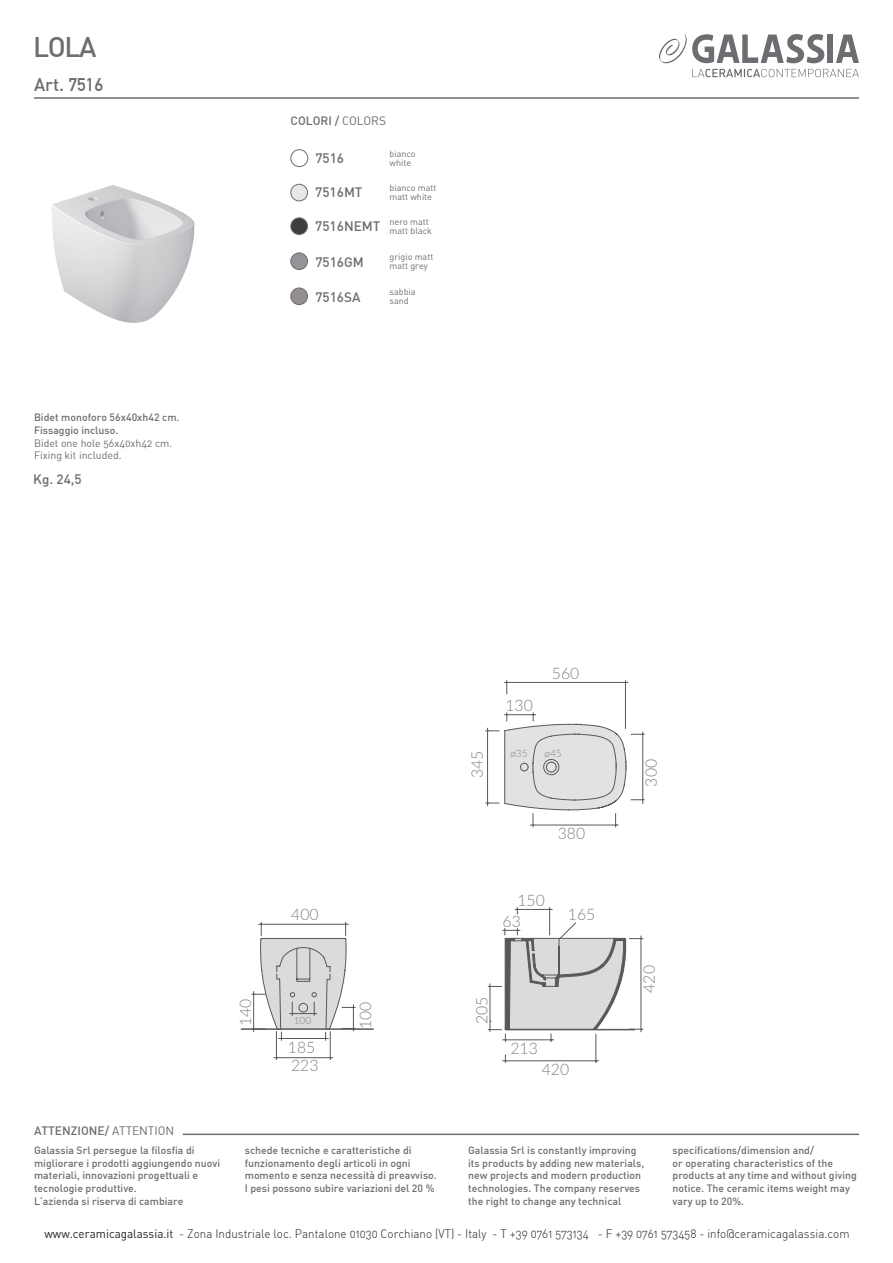
<style>
.page{position:relative;width:893px;height:1263px;background:#fff}
.page>*{position:absolute;margin:0;border:0;box-sizing:border-box;transform-origin:0 0}
.t1{font:500 27.9px "DIN";color:#6c6d70}
.t2{font:500 18px "DIN";color:#6c6d70}
.t3{font:300 15.75px/18.3px "Lato";color:#808285}
.t4{font:500 13.5px "DIN";color:#6c6d70}
.t5{font:300 12px "DIN Alternate";color:#231f20}
.t6{font:500 12px "DIN";color:#6c6d70}
.t7{font:500 10.5px/12.6px "DIN";color:#6c6d70}
.t8{font:10.5px/12.6px "DIN Alternate";color:#6c6d70}
.t9{font:300 10.05px "Lato";color:#808285}
.t10{font:300 9.9px "Lato";color:#808285}
.t11{font:9px/9px "DIN Alternate";color:#6c6d70}
.s1{font-family:"DIN Alternate";font-weight:700}
.s2{font-family:"DIN Alternate";font-weight:400}
.s3{font-weight:400}
</style>
<div class="page">
<hr style="left:183px;top:1133px;width:676px;height:2px;background:#6c6d70">
<svg style="left:659px;top:34px;width:200px;height:43px"></svg>
<hr style="left:34px;top:97px;width:825px;height:2px;background:#6c6d70">
<div style="left:291px;top:149px;width:17px;height:18px;border:1px solid #6c6d70;border-radius:50%"></div>
<div style="left:291px;top:184px;width:16px;height:17px;background:#e6e7e9;border-radius:50%"></div>
<div style="left:291px;top:184px;width:17px;height:17px;border:1px solid #6c6d70;border-radius:50%"></div>
<div style="left:291px;top:253px;width:16px;height:17px;background:#939598;border-radius:50%"></div>
<div style="left:291px;top:253px;width:17px;height:17px;border:1px solid #6c6d70;border-radius:50%"></div>
<div style="left:291px;top:288px;width:16px;height:17px;background:#948f8f;border-radius:50%"></div>
<div style="left:291px;top:288px;width:17px;height:17px;border:1px solid #6c6d70;border-radius:50%"></div>
<div style="left:291px;top:218px;width:16px;height:16px;background:#3e3e3f;border-radius:50%"></div>
<div style="left:291px;top:218px;width:17px;height:17px;border:1px solid #6c6d70;border-radius:50%"></div>
<img style="left:51px;top:185px;width:144px;height:138px">
<hr style="left:504px;top:682px;width:124px;height:1px;background:#57585a">
<hr style="left:625px;top:680px;width:1px;height:49px;background:#57585a">
<svg style="left:506px;top:680px;width:2px;height:14px"></svg>
<svg style="left:486px;top:712px;width:158px;height:115px"></svg>
<svg style="left:488px;top:907px;width:155px;height:156px"></svg>
<hr style="left:241px;top:1028px;width:132px;height:2px;background:#57585a">
<svg style="left:252px;top:922px;width:103px;height:138px"></svg>
<h1 class="t1" style="left:33px;top:29px;width:65px">LOLA</h1>
<h2 class="t2" style="left:34px;top:73px;width:71px">Art. <span class="s1">7516</span></h2>
<p class="t7" style="left:34px;top:411px;width:147px">Bidet monoforo 56x40xh42 cm.<br>Fissaggio incluso.</p>
<p class="t8" style="left:34px;top:436px;width:140px">Bidet one hole 56x40xh42 cm.<br>Fixing kit included.</p>
<p class="t4" style="left:33px;top:471px;width:50px">Kg. 24,5</p>
<p class="t6" style="left:291px;top:113px;width:97px">COLORI / <span class="s2">COLORS</span></p>
<p class="t4" style="left:315px;top:149px;width:30px">7516</p>
<p class="t11" style="left:390px;top:149px;width:28px">bianco white</p>
<p class="t4" style="left:315px;top:184px;width:49px">7516MT</p>
<p class="t11" style="left:390px;top:183px;width:49px">bianco matt matt white</p>
<p class="t4" style="left:315px;top:218px;width:67px">7516NEMT</p>
<p class="t11" style="left:390px;top:217px;width:44px">nero matt matt black</p>
<p class="t4" style="left:315px;top:253px;width:50px">7516GM</p>
<p class="t4" style="left:315px;top:288px;width:47px">7516SA</p>
<p class="t11" style="left:390px;top:252px;width:45px">grigio matt matt grey</p>
<p class="t11" style="left:390px;top:287px;width:28px">sabbia sand</p>
<p class="t6" style="left:34px;top:1123px;width:142px">ATTENZIONE/ <span class="s2">ATTENTION</span></p>
<h3 class="t3" style="left:291px;top:904px;width:29px">400</h3>
<h3 class="t3" style="left:462px;top:768px;width:29px;rotate:-90deg">345</h3>
<h3 class="t3" style="left:468px;top:778px;width:29px;rotate:-90deg">345</h3>
<h3 class="t3" style="left:505px;top:696px;width:29px">130</h3>
<h3 class="t3" style="left:552px;top:663px;width:29px">560</h3>
<p class="t9" style="left:510px;top:747px;width:19px">ø35</p>
<p class="t9" style="left:544px;top:747px;width:19px">ø45</p>
<h3 class="t3" style="left:552px;top:813px;width:29px">380</h3>
<h3 class="t3" style="left:558px;top:823px;width:29px">380</h3>
<h3 class="t3" style="left:517px;top:890px;width:29px">150</h3>
<h3 class="t3" style="left:568px;top:905px;width:29px">165</h3>
<h3 class="t3" style="left:503px;top:912px;width:20px">63</h3>
<h3 class="t3" style="left:573px;top:915px;width:29px">165</h3>
<h3 class="t3" style="left:508px;top:922px;width:20px">63</h3>
<h3 class="t3" style="left:472px;top:1024px;width:29px;rotate:-90deg">205</h3>
<h3 class="t3" style="left:236px;top:1026px;width:29px;rotate:-90deg">140</h3>
<h3 class="t3" style="left:356px;top:1029px;width:29px;rotate:-90deg">100</h3>
<h3 class="t3" style="left:292px;top:1038px;width:29px;rotate:-90deg">140</h3>
<h3 class="t3" style="left:477px;top:1035px;width:29px;rotate:-90deg">205</h3>
<p class="t10" style="left:294px;top:1014px;width:19px">100</p>
<h3 class="t3" style="left:288px;top:1037px;width:32px">185<br>223</h3>
<h3 class="t3" style="left:510px;top:1039px;width:29px">213</h3>
<h3 class="t3" style="left:516px;top:1049px;width:29px">213</h3>
<h3 class="t3" style="left:542px;top:1059px;width:29px">420</h3>
<h3 class="t3" style="left:547px;top:1070px;width:29px">420</h3>
<h3 class="t3" style="left:636px;top:776px;width:29px;rotate:-90deg">300</h3>
<h3 class="t3" style="left:641px;top:787px;width:29px;rotate:-90deg">300</h3>
<h3 class="t3" style="left:639px;top:993px;width:29px;rotate:-90deg">420</h3>
<h3 class="t3" style="left:645px;top:1003px;width:29px;rotate:-90deg">420</h3>
<p class="t7" style="left:34px;top:1144px;width:188px">Galassia Srl persegue la filosfia di migliorare i prodotti aggiungendo nuovi materiali, innovazioni progettuali e tecnologie produttive.<br>L’azienda si riserva di cambiare</p>
<p class="t7" style="left:245px;top:1144px;width:193px">schede tecniche e caratteristiche di funzionamento degli articoli in ogni momento e senza necessità di preavviso.<br>I pesi possono subire variazioni del 20 %</p>
<p class="t7" style="left:468px;top:1144px;width:178px">Galassia Srl is constantly improving its products by adding new materials, new projects and modern production technologies. The company reserves the right to change any technical</p>
<p class="t7" style="left:673px;top:1144px;width:186px">specifications/dimension and/<br>or operating characteristics of the products at any time and without giving notice. The ceramic items weight may vary up to 20%.</p>
<p class="t5" style="left:44px;top:1226px;width:807px"><span class="s3">www.ceramicagalassia.it</span> - Zona Industriale loc. Pantalone 01030 Corchiano (VT) - Italy - T +39 0761 573134 - F +39 0761 573458 - info@ceramicagalassia.com</p>
</div>
